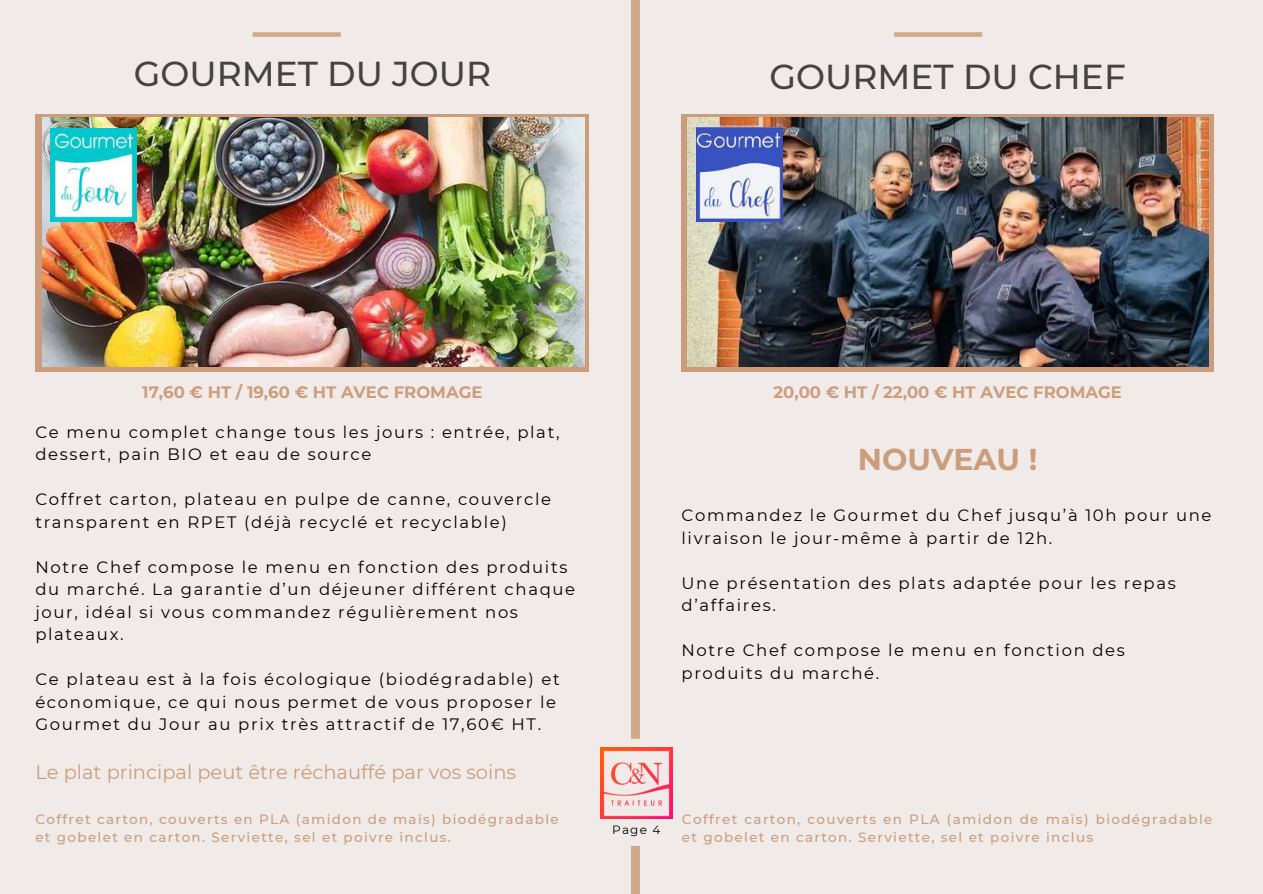
<style>
.page{position:relative;width:1263px;height:894px;background:#fff}
.page>*{position:absolute;margin:0;border:0;box-sizing:border-box;transform-origin:0 0}
.t1{font:500 34.5px "Montserrat";color:#45433f}
.t2{font:700 30px "Montserrat";color:#cb9d7c}
.t3{font:19.5px "Montserrat";color:#cb9d7c}
.t4{font:16.5px/22.5px "Montserrat";letter-spacing:.1em;color:#000}
.t5{font:700 16.5px "Montserrat";color:#cb9d7c}
.t6{font:500 13.5px/18px "Montserrat";letter-spacing:.1em;color:#cb9d7c}
.t7{font:12px "Montserrat";color:#000}
</style>
<div class="page">
<div style="left:0;top:0;width:1263px;height:893px;background:#f0ebe9"></div>
<div style="left:253px;top:32px;width:88px;height:5px;background:#d0a88a"></div>
<div style="left:894px;top:32px;width:88px;height:5px;background:#d0a88a"></div>
<img style="left:35px;top:114px;width:554px;height:257px">
<svg style="left:681px;top:114px;width:533px;height:257px;background:#b99175"></svg>
<img style="left:42px;top:118px;width:542px;height:248px">
<img style="left:687px;top:118px;width:521px;height:248px">
<div style="left:631px;top:0;width:9px;height:738px;background:#d0a88a"></div>
<img style="left:600px;top:747px;width:72px;height:71px">
<div style="left:631px;top:845px;width:9px;height:48px;background:#d0a88a"></div>
<img style="left:51px;top:128px;width:85px;height:93px">
<img style="left:696px;top:127px;width:87px;height:95px">
<h1 class="t1" style="left:134px;top:52px;width:359px">GOURMET DU JOUR</h1>
<h1 class="t1" style="left:769px;top:56px;width:358px">GOURMET DU CHEF</h1>
<p class="t5" style="left:142px;top:382px;width:342px">17,60 € HT / 19,60 € HT AVEC FROMAGE</p>
<p class="t4" style="left:35px;top:420px;width:526px">Ce menu complet change tous les jours : entrée, plat, dessert, pain BIO et eau de source</p>
<p class="t4" style="left:35px;top:487px;width:517px">Coffret carton, plateau en pulpe de canne, couvercle transparent en RPET (déjà recyclé et recyclable)</p>
<p class="t4" style="left:35px;top:555px;width:541px">Notre Chef compose le menu en fonction des produits du marché. La garantie d’un déjeuner différent chaque jour, idéal si vous commandez régulièrement nos plateaux.</p>
<p class="t4" style="left:35px;top:667px;width:526px">Ce plateau est à la fois écologique (biodégradable) et économique, ce qui nous permet de vous proposer le<br>Gourmet du Jour au prix très attractif de 17,60€ HT.</p>
<p class="t3" style="left:35px;top:759px;width:482px">Le plat principal peut être réchauffé par vos soins</p>
<p class="t6" style="left:35px;top:809px;width:525px">Coffret carton, couverts en PLA (amidon de maïs) biodégradable et gobelet en carton. Serviette, sel et poivre inclus.</p>
<p class="t5" style="left:773px;top:382px;width:350px">20,00 € HT / 22,00 € HT AVEC FROMAGE</p>
<h2 class="t2" style="left:858px;top:441px;width:181px">NOUVEAU !</h2>
<p class="t4" style="left:681px;top:503px;width:531px">Commandez le Gourmet du Chef jusqu’à 10h pour une livraison le jour-même à partir de 12h.</p>
<p class="t4" style="left:681px;top:571px;width:496px">Une présentation des plats adaptée pour les repas d’affaires.</p>
<p class="t4" style="left:681px;top:638px;width:445px">Notre Chef compose le menu en fonction des produits du marché.</p>
<p class="t7" style="left:612px;top:821px;width:50px">Page 4</p>
<p class="t6" style="left:682px;top:809px;width:532px">Coffret carton, couverts en PLA (amidon de maïs) biodégradable et gobelet en carton. Serviette, sel et poivre inclus</p>
</div>
